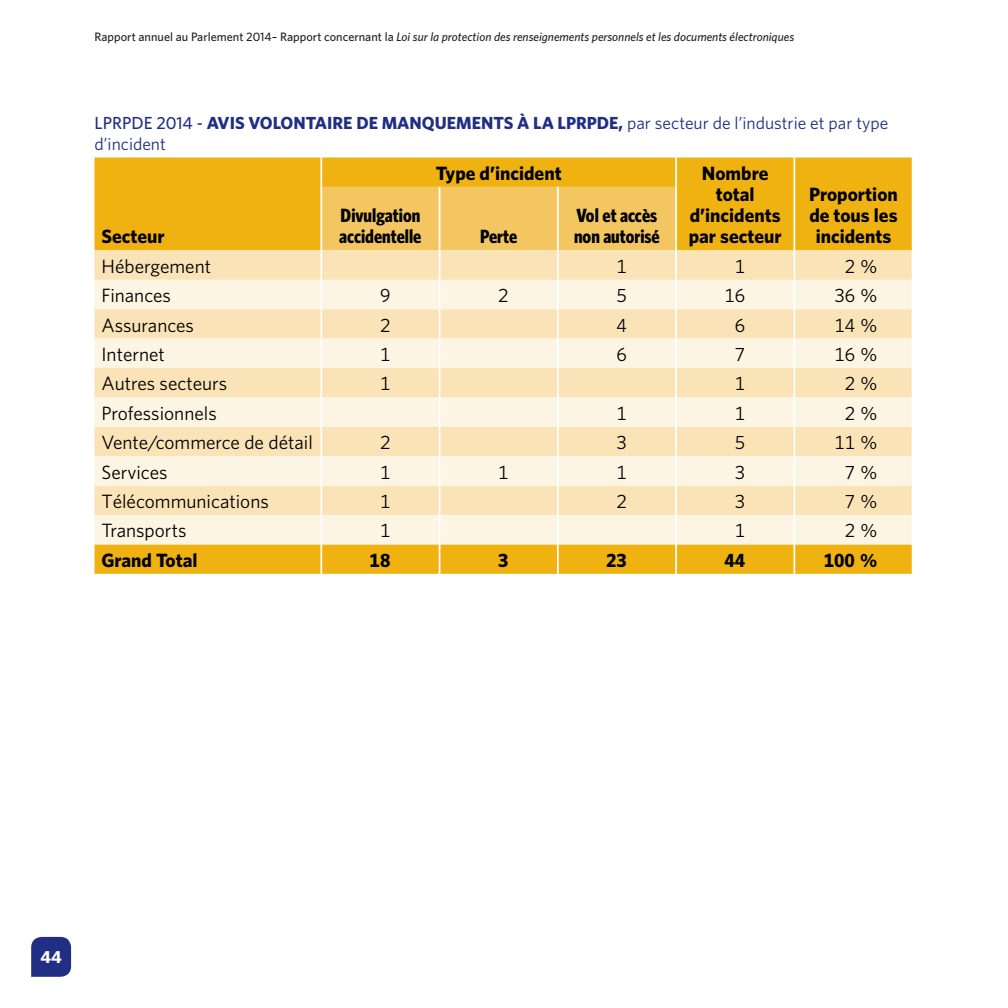
<style>
.page{position:relative;width:1008px;height:1008px;background:#fff}
.page>*{position:absolute;margin:0;border:0;box-sizing:border-box;transform-origin:0 0}
.t1{font:19.25px "Whitney";color:#000}
.t2{font:700 19.25px/21.2px "Whitney";color:#000;text-align:center}
.t3{font:700 19.25px/21.2px "Whitney Cond";color:#000}
.Subhead_2-fr{font:17.5px/21px "Whitney";color:#202e84}
.t4{font:700 17.5px "Whitney";color:#fff}
.t5{font:italic 500 12.25px "Whitney";color:#231f20}
.s1{font-style:normal}
.s2{font-weight:500}
.s3{font-weight:700}
</style>
<div class="page">
<div style="left:94px;top:158px;width:818px;height:416px;background:#efb211"></div>
<div style="left:322px;top:187px;width:353px;height:63px;background:#f4c661"></div>
<div style="left:94px;top:250px;width:818px;height:30px;background:#fae4b7"></div>
<svg style="left:94px;top:280px;width:818px;height:264px;background:#fbedd0"></svg>
<hr style="left:320px;top:157px;width:2px;height:30px;background:#fff">
<hr style="left:675px;top:157px;width:2px;height:30px;background:#fff">
<hr style="left:793px;top:157px;width:2px;height:30px;background:#fff">
<hr style="left:793px;top:187px;width:2px;height:63px;background:#fff">
<hr style="left:320px;top:187px;width:2px;height:63px;background:#fff">
<hr style="left:439px;top:187px;width:1px;height:63px;background:#fff">
<hr style="left:557px;top:187px;width:2px;height:63px;background:#fff">
<hr style="left:675px;top:187px;width:2px;height:63px;background:#fff">
<hr style="left:320px;top:250px;width:2px;height:30px;background:#fff">
<hr style="left:439px;top:250px;width:1px;height:30px;background:#fff">
<hr style="left:557px;top:250px;width:2px;height:30px;background:#fff">
<hr style="left:675px;top:250px;width:2px;height:30px;background:#fff">
<hr style="left:793px;top:250px;width:2px;height:30px;background:#fff">
<hr style="left:320px;top:280px;width:2px;height:29px;background:#fff">
<svg style="left:439px;top:280px;width:1px;height:29px"></svg>
<hr style="left:557px;top:280px;width:2px;height:29px;background:#fff">
<hr style="left:675px;top:280px;width:2px;height:29px;background:#fff">
<hr style="left:793px;top:280px;width:2px;height:29px;background:#fff">
<hr style="left:320px;top:309px;width:2px;height:30px;background:#fff">
<hr style="left:439px;top:309px;width:1px;height:30px;background:#fff">
<hr style="left:557px;top:309px;width:2px;height:30px;background:#fff">
<hr style="left:675px;top:309px;width:2px;height:30px;background:#fff">
<hr style="left:793px;top:309px;width:2px;height:30px;background:#fff">
<hr style="left:320px;top:339px;width:2px;height:29px;background:#fff">
<hr style="left:557px;top:339px;width:2px;height:29px;background:#fff">
<hr style="left:675px;top:339px;width:2px;height:29px;background:#fff">
<hr style="left:793px;top:339px;width:2px;height:29px;background:#fff">
<hr style="left:320px;top:368px;width:2px;height:29px;background:#fff">
<svg style="left:439px;top:339px;width:1px;height:58px"></svg>
<hr style="left:557px;top:368px;width:2px;height:29px;background:#fff">
<hr style="left:675px;top:368px;width:2px;height:29px;background:#fff">
<hr style="left:793px;top:368px;width:2px;height:29px;background:#fff">
<hr style="left:320px;top:397px;width:2px;height:30px;background:#fff">
<hr style="left:439px;top:397px;width:1px;height:30px;background:#fff">
<hr style="left:557px;top:397px;width:2px;height:30px;background:#fff">
<hr style="left:675px;top:397px;width:2px;height:30px;background:#fff">
<hr style="left:793px;top:397px;width:2px;height:30px;background:#fff">
<hr style="left:320px;top:427px;width:2px;height:29px;background:#fff">
<svg style="left:439px;top:427px;width:1px;height:29px"></svg>
<hr style="left:557px;top:427px;width:2px;height:29px;background:#fff">
<hr style="left:675px;top:427px;width:2px;height:29px;background:#fff">
<hr style="left:793px;top:427px;width:2px;height:29px;background:#fff">
<hr style="left:320px;top:456px;width:2px;height:30px;background:#fff">
<hr style="left:439px;top:456px;width:1px;height:30px;background:#fff">
<hr style="left:557px;top:456px;width:2px;height:30px;background:#fff">
<hr style="left:675px;top:456px;width:2px;height:30px;background:#fff">
<hr style="left:793px;top:456px;width:2px;height:30px;background:#fff">
<hr style="left:320px;top:486px;width:2px;height:29px;background:#fff">
<hr style="left:557px;top:486px;width:2px;height:29px;background:#fff">
<hr style="left:675px;top:486px;width:2px;height:29px;background:#fff">
<hr style="left:793px;top:486px;width:2px;height:29px;background:#fff">
<hr style="left:320px;top:515px;width:2px;height:29px;background:#fff">
<svg style="left:439px;top:486px;width:1px;height:58px"></svg>
<hr style="left:557px;top:515px;width:2px;height:29px;background:#fff">
<hr style="left:675px;top:515px;width:2px;height:29px;background:#fff">
<hr style="left:793px;top:515px;width:2px;height:29px;background:#fff">
<hr style="left:320px;top:544px;width:2px;height:30px;background:#fff">
<hr style="left:439px;top:544px;width:1px;height:30px;background:#fff">
<hr style="left:557px;top:544px;width:2px;height:30px;background:#fff">
<hr style="left:675px;top:544px;width:2px;height:30px;background:#fff">
<hr style="left:793px;top:544px;width:2px;height:30px;background:#fff">
<svg style="left:31px;top:937px;width:40px;height:40px;background:#2b388a"></svg>
<p class="t5" style="left:94px;top:30px;width:701px"><span class="s1">Rapport annuel au Parlement 2014– Rapport concernant la</span> Loi sur la protection des renseignements personnels et les documents électroniques</p>
<p class="Subhead_2-fr" style="left:94px;top:113px;width:795px"><span class="s2">LPRPDE 2014 -</span> <span class="s3">AVIS VOLONTAIRE DE MANQUEMENTS À LA LPRPDE,</span> par secteur de l’industrie et par type d’incident</p>
<p class="t2" style="left:436px;top:162px;width:128px">Type d’incident</p>
<p class="t2" style="left:689px;top:162px;width:95px">Nombre total d’incidents par secteur</p>
<p class="t2" style="left:809px;top:183px;width:90px;text-align:left">Proportion de tous les</p>
<p class="t3" style="left:339px;top:205px;width:84px">Divulgation accidentelle</p>
<p class="t3" style="left:574px;top:205px;width:87px">Vol et accès non autorisé</p>
<p class="t2" style="left:102px;top:226px;width:65px">Secteur</p>
<p class="t2" style="left:816px;top:226px;width:77px">incidents</p>
<p class="t3" style="left:480px;top:226px;width:39px">Perte</p>
<p class="t1" style="left:102px;top:255px;width:111px">Hébergement</p>
<p class="t1" style="left:617px;top:255px;width:12px">1</p>
<p class="t1" style="left:735px;top:255px;width:12px">1</p>
<p class="t1" style="left:845px;top:255px;width:34px">2 %</p>
<p class="t1" style="left:102px;top:284px;width:71px">Finances</p>
<p class="t1" style="left:380px;top:284px;width:12px">9</p>
<p class="t1" style="left:498px;top:284px;width:12px">2</p>
<p class="t1" style="left:617px;top:284px;width:12px">5</p>
<p class="t1" style="left:724px;top:284px;width:22px">16</p>
<p class="t1" style="left:835px;top:284px;width:44px">36 %</p>
<p class="t1" style="left:102px;top:314px;width:94px">Assurances</p>
<p class="t1" style="left:380px;top:314px;width:12px">2</p>
<p class="t1" style="left:617px;top:314px;width:12px">4</p>
<p class="t1" style="left:735px;top:314px;width:12px">6</p>
<p class="t1" style="left:835px;top:314px;width:44px">14 %</p>
<p class="t1" style="left:102px;top:343px;width:65px">Internet</p>
<p class="t1" style="left:380px;top:343px;width:12px">1</p>
<p class="t1" style="left:617px;top:343px;width:12px">6</p>
<p class="t1" style="left:735px;top:343px;width:12px">7</p>
<p class="t1" style="left:835px;top:343px;width:44px">16 %</p>
<p class="t1" style="left:102px;top:372px;width:127px">Autres secteurs</p>
<p class="t1" style="left:380px;top:372px;width:12px">1</p>
<p class="t1" style="left:735px;top:372px;width:12px">1</p>
<p class="t1" style="left:845px;top:372px;width:34px">2 %</p>
<p class="t1" style="left:102px;top:402px;width:117px">Professionnels</p>
<p class="t1" style="left:617px;top:402px;width:12px">1</p>
<p class="t1" style="left:735px;top:402px;width:12px">1</p>
<p class="t1" style="left:845px;top:402px;width:34px">2 %</p>
<p class="t1" style="left:102px;top:431px;width:213px">Vente/commerce de détail</p>
<p class="t1" style="left:380px;top:431px;width:12px">2</p>
<p class="t1" style="left:617px;top:431px;width:12px">3</p>
<p class="t1" style="left:735px;top:431px;width:12px">5</p>
<p class="t1" style="left:835px;top:431px;width:44px">11 %</p>
<p class="t1" style="left:102px;top:461px;width:68px">Services</p>
<p class="t1" style="left:380px;top:461px;width:12px">1</p>
<p class="t1" style="left:498px;top:461px;width:12px">1</p>
<p class="t1" style="left:617px;top:461px;width:12px">1</p>
<p class="t1" style="left:735px;top:461px;width:12px">3</p>
<p class="t1" style="left:845px;top:461px;width:34px">7 %</p>
<p class="t1" style="left:102px;top:490px;width:169px">Télécommunications</p>
<p class="t1" style="left:380px;top:490px;width:12px">1</p>
<p class="t1" style="left:617px;top:490px;width:12px">2</p>
<p class="t1" style="left:735px;top:490px;width:12px">3</p>
<p class="t1" style="left:845px;top:490px;width:34px">7 %</p>
<p class="t1" style="left:102px;top:519px;width:86px">Transports</p>
<p class="t1" style="left:380px;top:519px;width:12px">1</p>
<p class="t1" style="left:735px;top:519px;width:12px">1</p>
<p class="t1" style="left:845px;top:519px;width:34px">2 %</p>
<p class="t2" style="left:102px;top:549px;width:98px">Grand Total</p>
<p class="t2" style="left:370px;top:549px;width:22px">18</p>
<p class="t2" style="left:498px;top:549px;width:12px">3</p>
<p class="t2" style="left:606px;top:549px;width:22px">23</p>
<p class="t2" style="left:724px;top:549px;width:22px">44</p>
<p class="t2" style="left:824px;top:549px;width:55px">100 %</p>
<p class="t4" style="left:40px;top:946px;width:23px">44</p>
</div>
